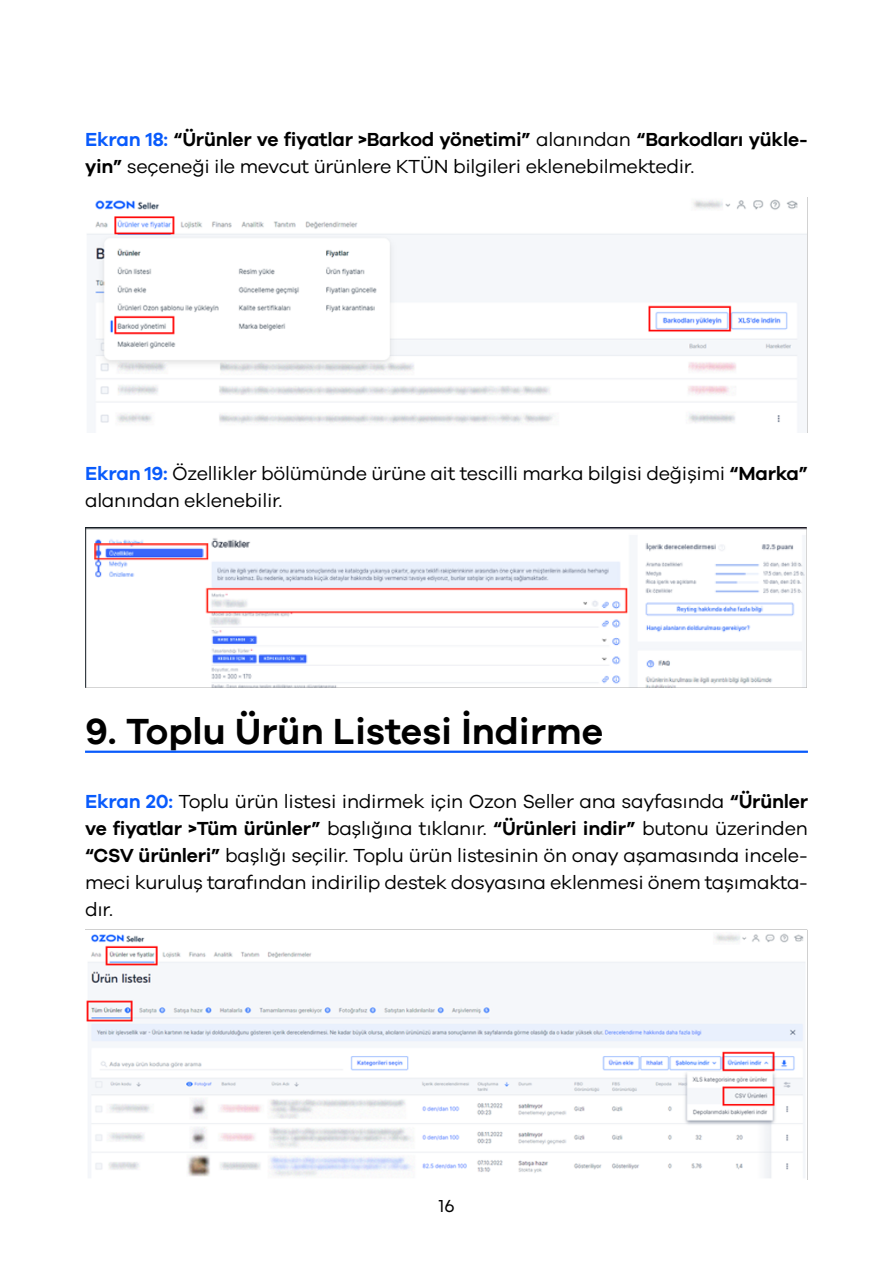
<style>
.page{position:relative;width:893px;height:1263px;background:#fff}
.page>*{position:absolute;margin:0;border:0;box-sizing:border-box;transform-origin:0 0}
.t1{font:600 37.5px "Galano Grotesque W05";color:#000}
.t2{font:19.5px/27px "Galano Grotesque W05";letter-spacing:-.015em;color:#000}
.t3{font:18px "Mont";color:#000}
.s1{font-weight:600;color:#095bfc}
.s2{font-weight:600}
</style>
<div class="page">
<hr style="left:85px;top:751px;width:723px;height:2px;background:#095bfc">
<img style="left:87px;top:198px;width:721px;height:234px">
<img style="left:85px;top:527px;width:722px;height:161px">
<img style="left:85px;top:929px;width:723px;height:251px">
<p class="t2" style="left:85px;top:125px;width:724px"><span class="s1">Ekran 18:</span> <span class="s2">“Ürünler ve fiyatlar &gt;Barkod yönetimi”</span> alanından <span class="s2">“Barkodları yükle&shy;yin”</span> seçeneği ile mevcut ürünlere KTÜN bilgileri eklenebilmektedir.</p>
<p class="t2" style="left:85px;top:459px;width:724px"><span class="s1">Ekran 19:</span> Özellikler bölümünde ürüne ait tescilli marka bilgisi değişimi <span class="s2">“Marka” </span>alanından eklenebilir.</p>
<h1 class="t1" style="left:85px;top:709px;width:520px">9. Toplu Ürün Listesi İndirme</h1>
<p class="t2" style="left:85px;top:787px;width:724px;text-align:justify"><span class="s1">Ekran 20:</span> Toplu ürün listesi indirmek için Ozon Seller ana sayfasında <span class="s2">“Ürünler ve fiyatlar &gt;Tüm ürünler”</span> başlığına tıklanır. <span class="s2">“Ürünleri indir”</span> butonu üzerinden <span class="s2">“CSV ürünleri”</span> başlığı seçilir. Toplu ürün listesinin ön onay aşamasında incele&shy;meci kuruluş tarafından indirilip destek dosyasına eklenmesi önem taşımakta&shy;dır.</p>
<p class="t3" style="left:438px;top:1194px;width:17px">16</p>
</div>
